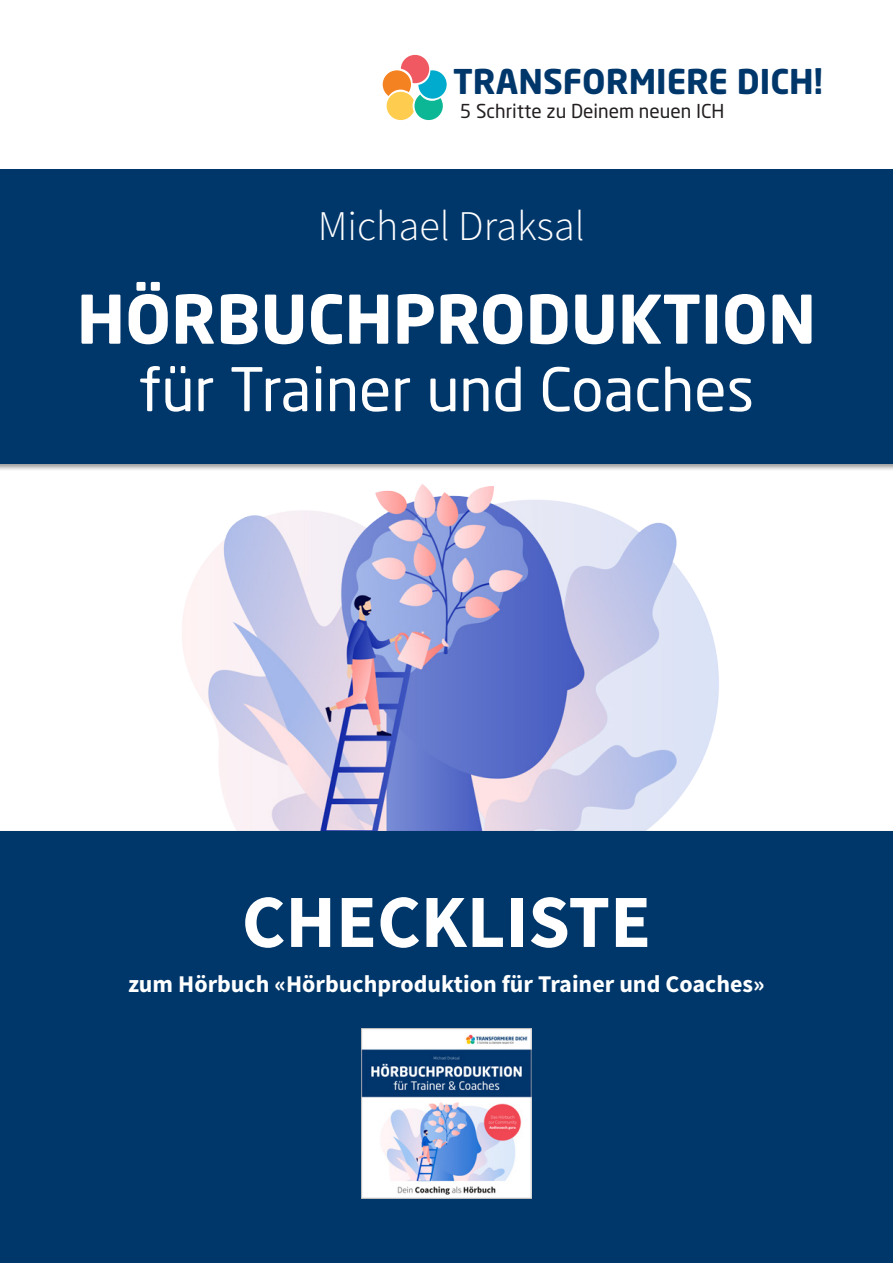
<style>
.page{position:relative;width:893px;height:1263px;background:#fff}
.page>*{position:absolute;margin:0;border:0;box-sizing:border-box;transform-origin:0 0}
.t1{font:700 75px "Source Sans Pro";color:#fff}
.t2{font:700 66.15px "Neo Sans Std";color:#fff}
.t3{font:59.4px "Neo Sans Std";color:#fff}
.t4{font:300 42.15px "Source Sans Pro";color:#fff}
.t5{font:700 33.75px "Neo Sans Std";color:#00376b}
.t6{font:700 24px "Source Sans Pro";color:#fff}
.t7{font:19.05px "Neo Sans Std";color:#231f20}
</style>
<div class="page">
<img style="left:182px;top:484px;width:537px;height:346px">
<div style="left:0;top:168px;width:893px;height:304px;background:#231f20;opacity:.45"></div>
<div style="left:0;top:170px;width:893px;height:294px;background:#00376b"></div>
<svg style="left:383px;top:55px;width:64px;height:65px"></svg>
<div style="left:0;top:831px;width:893px;height:432px;background:#00376b"></div>
<img style="left:361px;top:1029px;width:171px;height:170px">
<h3 class="t5" style="left:453px;top:60px;width:371px">TRANSFORMIERE DICH!</h3>
<p class="t7" style="left:460px;top:99px;width:266px">5 Schritte zu Deinem neuen ICH</p>
<h3 class="t4" style="left:318px;top:200px;width:269px">Michael Draksal</h3>
<h2 class="t2" style="left:77px;top:277px;width:741px">HÖRBUCHPRODUKTION</h2>
<h3 class="t3" style="left:139px;top:353px;width:617px">für Trainer und Coaches</h3>
<h1 class="t1" style="left:242px;top:874px;width:411px">CHECKLISTE</h1>
<p class="t6" style="left:128px;top:968px;width:638px">zum Hörbuch «Hörbuchproduktion für Trainer und Coaches»</p>
</div>
